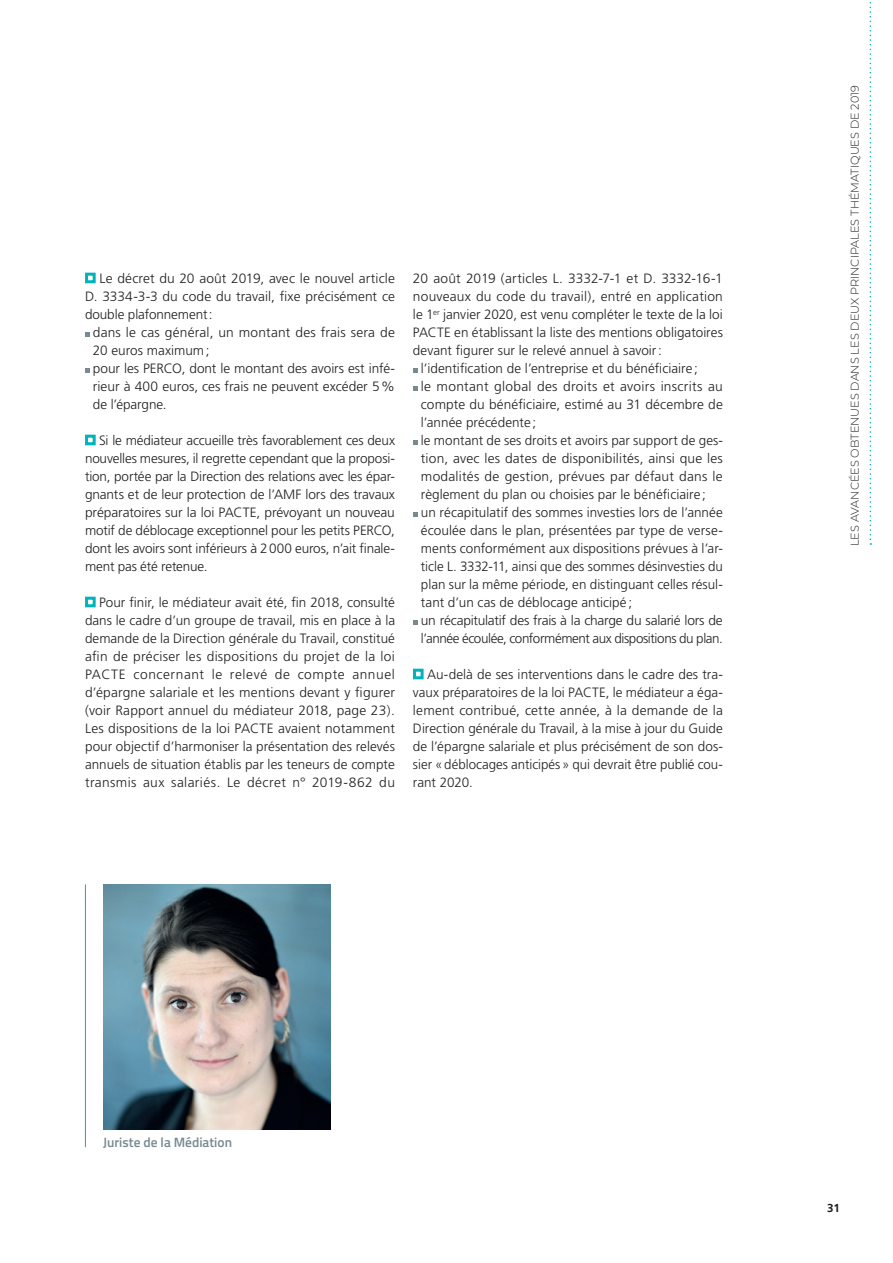
<style>
.page{position:relative;width:893px;height:1263px;background:#fff}
.page>*{position:absolute;margin:0;border:0;box-sizing:border-box;transform-origin:0 0}
.t1{font:300 13.5px/18px "Frutiger";color:#231f20;text-align:justify}
.t2{font:300 13.5px "Frutiger";letter-spacing:-.03em;color:#231f20}
.t3{font:300 13.5px "Frutiger";letter-spacing:-.02em;color:#231f20}
.t4{font:300 13.5px "Frutiger";letter-spacing:.02em;color:#231f20}
.t5{font:600 13.5px "Titillium";color:#768a90}
.t6{font:700 11.55px "Frutiger";color:#231f20}
.t7{font:300 11.25px "Montserrat";color:#231f20}
</style>
<div class="page">
<svg style="left:870px;top:2px;width:1px;height:543px"></svg>
<div style="left:85px;top:273px;width:11px;height:10px;border:3px solid #00b3bd"></div>
<svg style="left:85px;top:333px;width:5px;height:4px"></svg>
<svg style="left:85px;top:369px;width:5px;height:4px"></svg>
<div style="left:85px;top:435px;width:11px;height:10px;border:3px solid #00b3bd"></div>
<div style="left:85px;top:597px;width:11px;height:10px;border:3px solid #00b3bd"></div>
<svg style="left:413px;top:369px;width:4px;height:4px"></svg>
<svg style="left:413px;top:387px;width:4px;height:4px"></svg>
<svg style="left:413px;top:441px;width:4px;height:4px"></svg>
<svg style="left:413px;top:513px;width:4px;height:4px"></svg>
<svg style="left:413px;top:621px;width:4px;height:4px"></svg>
<div style="left:413px;top:669px;width:11px;height:10px;border:3px solid #00b3bd"></div>
<img style="left:103px;top:884px;width:228px;height:245px">
<hr style="left:85px;top:884px;width:1px;height:263px;background:#00b3bd">
<p class="t1" style="left:100px;top:270px;width:297px">Le décret du 20 août 2019, avec le nouvel article</p>
<p class="t1" style="left:85px;top:288px;width:311px">D. 3334-3-3 du code du travail, fixe précisément ce</p>
<p class="t1" style="left:85px;top:306px;width:129px">double plafonnement :</p>
<p class="t1" style="left:93px;top:324px;width:303px">dans le cas général, un montant des frais sera de</p>
<p class="t1" style="left:93px;top:342px;width:118px">20 euros maximum ;</p>
<p class="t1" style="left:93px;top:360px;width:304px">pour les PERCO, dont le montant des avoirs est infé-</p>
<p class="t1" style="left:93px;top:378px;width:304px">rieur à 400 euros, ces frais ne peuvent excéder 5 %</p>
<p class="t1" style="left:93px;top:396px;width:75px">de l’épargne.</p>
<p class="t1" style="left:85px;top:432px;width:311px;text-indent:14px">Si le médiateur accueille très favorablement ces deux nouvelles mesures, il regrette cependant que la proposi&shy;tion, portée par la Direction des relations avec les épar&shy;gnants et de leur protection de l’AMF lors des travaux préparatoires sur la loi PACTE, prévoyant un nouveau motif de déblocage exceptionnel pour les petits PERCO, dont les avoirs sont inférieurs à 2 000 euros, n’ait finale&shy;ment pas été retenue.</p>
<p class="t1" style="left:85px;top:594px;width:312px;text-indent:14px">Pour finir, le médiateur avait été, fin 2018, consulté dans le cadre d’un groupe de travail, mis en place à la demande de la Direction générale du Travail, constitué afin de préciser les dispositions du projet de la loi PACTE concernant le relevé de compte annuel d’épargne salariale et les mentions devant y figurer (voir Rapport annuel du médiateur 2018, page 23).<br>Les dispositions de la loi PACTE avaient notamment pour objectif d’harmoniser la présentation des relevés annuels de situation établis par les teneurs de compte transmis aux salariés. Le décret n° 2019-862 du</p>
<p class="t1" style="left:413px;top:270px;width:311px">20 août 2019 (articles L. 3332-7-1 et D. 3332-16-1</p>
<p class="t1" style="left:413px;top:288px;width:311px">nouveaux du code du travail), entré en application</p>
<p class="t1" style="left:413px;top:306px;width:311px">le 1<sup>er</sup> janvier 2020, est venu compléter le texte de la loi</p>
<p class="t1" style="left:413px;top:324px;width:311px">PACTE en établissant la liste des mentions obligatoires</p>
<p class="t1" style="left:413px;top:342px;width:250px">devant figurer sur le relevé annuel à savoir :</p>
<p class="t1" style="left:421px;top:360px;width:278px">l’identification de l’entreprise et du bénéficiaire ;</p>
<p class="t4" style="left:421px;top:381px;width:303px">le montant global des droits et avoirs inscrits au</p>
<p class="t1" style="left:421px;top:396px;width:303px">compte du bénéficiaire, estimé au 31 décembre de</p>
<p class="t1" style="left:421px;top:414px;width:117px">l’année précédente ;</p>
<p class="t1" style="left:421px;top:432px;width:303px">le montant de ses droits et avoirs par support de ges-</p>
<p class="t1" style="left:421px;top:450px;width:304px">tion, avec les dates de disponibilités, ainsi que les</p>
<p class="t1" style="left:421px;top:468px;width:303px">modalités de gestion, prévues par défaut dans le</p>
<p class="t1" style="left:421px;top:486px;width:286px">règlement du plan ou choisies par le bénéficiaire ;</p>
<p class="t1" style="left:421px;top:504px;width:303px">un récapitulatif des sommes investies lors de l’année</p>
<p class="t1" style="left:421px;top:522px;width:303px">écoulée dans le plan, présentées par type de verse-</p>
<p class="t1" style="left:421px;top:540px;width:304px">ments conformément aux dispositions prévues à l’ar-</p>
<p class="t1" style="left:421px;top:558px;width:304px">ticle L. 3332-11, ainsi que des sommes désinvesties du</p>
<p class="t1" style="left:421px;top:576px;width:303px">plan sur la même période, en distinguant celles résul-</p>
<p class="t1" style="left:421px;top:594px;width:213px">tant d’un cas de déblocage anticipé ;</p>
<p class="t3" style="left:421px;top:615px;width:303px">un récapitulatif des frais à la charge du salarié lors de</p>
<p class="t2" style="left:421px;top:633px;width:303px">l’année écoulée, conformément aux dispositions du plan.</p>
<p class="t1" style="left:413px;top:666px;width:311px;text-indent:14px">Au-delà de ses interventions dans le cadre des tra&shy;vaux préparatoires de la loi PACTE, le médiateur a éga&shy;lement contribué, cette année, à la demande de la Direction générale du Travail, à la mise à jour du Guide de l’épargne salariale et plus précisément de son dos&shy;sier « déblocages anticipés » qui devrait être publié cou&shy;rant 2020.</p>
<p class="t7" style="left:850px;top:546px;width:463px;rotate:-90deg">LES AVANCÉES OBTENUES DANS LES DEUX PRINCIPALES THÉMATIQUES DE 2019</p>
<p class="t5" style="left:103px;top:1137px;width:131px">Juriste de la Médiation</p>
<p class="t6" style="left:827px;top:1203px;width:14px">31</p>
</div>
